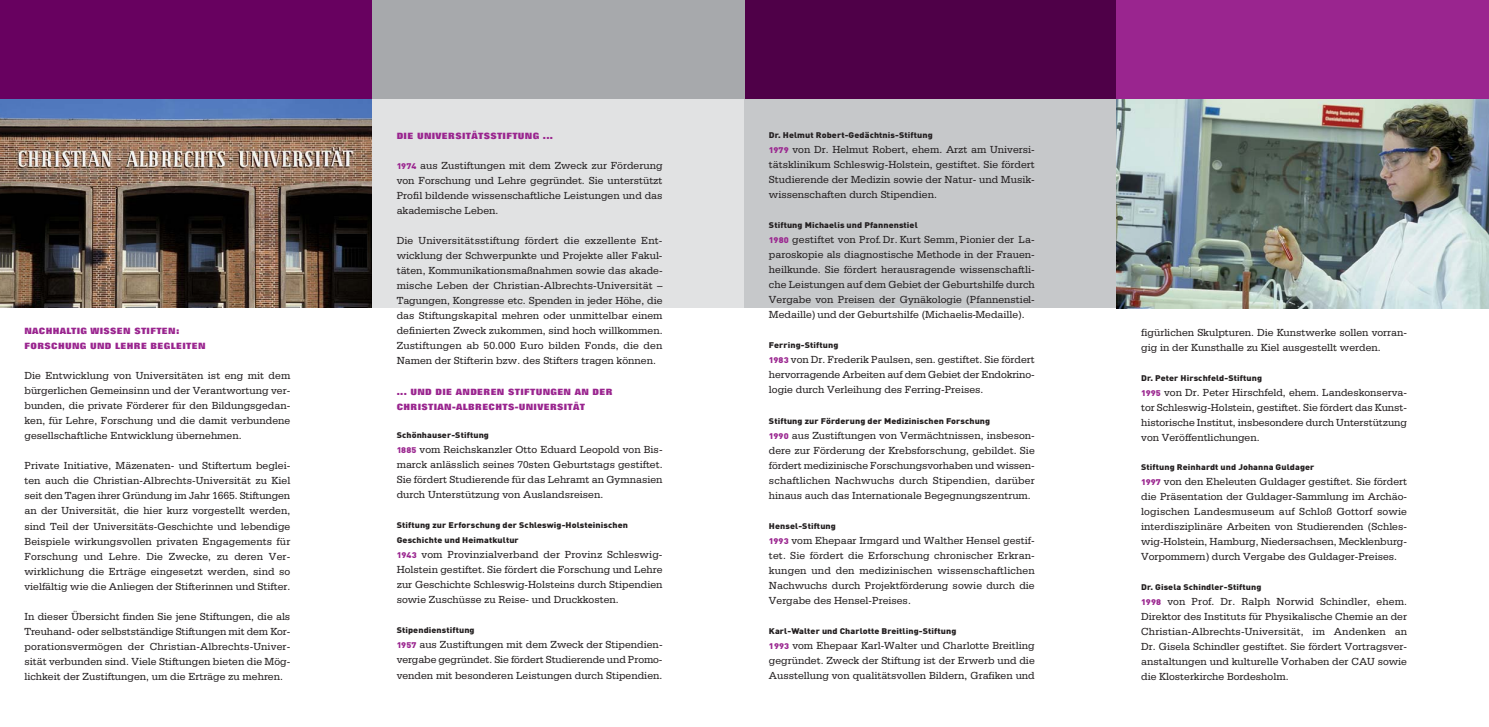
<style>
.page{position:relative;width:1489px;height:727px;background:#fff}
.page>*{position:absolute;margin:0;border:0;box-sizing:border-box;transform-origin:0 0}
.t1{font:10.88px/15px "Serifa BT";color:#231f20;text-align:justify}
.t2{font:800 8.75px/15px "Folio BT";letter-spacing:.035em;color:#9a258f}
.t3{font:900 8.12px/15px "DIN";letter-spacing:.01em;color:#231f20;scale:1.1 1}
.s1{font-family:"DIN";font-weight:900;font-size:8.12px;color:#9a258f}
.s2{font-size:10.5px}
</style>
<div class="page">
<div style="left:0;top:0;width:372px;height:99px;background:#680160"></div>
<div style="left:744px;top:0;width:372px;height:99px;background:#4f0048"></div>
<img style="left:0;top:99px;width:372px;height:209px">
<div style="left:372px;top:0;width:372px;height:99px;background:#a7a9ac"></div>
<div style="left:372px;top:99px;width:372px;height:209px;background:#e1e2e3"></div>
<div style="left:744px;top:99px;width:372px;height:209px;background:#c6c8ca"></div>
<div style="left:1116px;top:0;width:372px;height:99px;background:#9a258f"></div>
<img style="left:1116px;top:99px;width:372px;height:209px">
<p class="t2" style="left:24px;top:324px;width:182px">NACHHALTIG WISSEN STIFTEN:<br>FORSCHUNG UND LEHRE BEGLEITEN</p>
<p class="t1" style="left:24px;top:369px;width:267px">Die Entwicklung von Universitäten ist eng mit dem bürgerlichen Gemeinsinn und der Verantwortung ver&shy;bunden, die private Förderer für den Bildungsgedan&shy;ken, für Lehre, Forschung und die damit verbundene gesellschaftliche Entwicklung übernehmen.</p>
<p class="t1" style="left:24px;top:459px;width:267px">Private Initiative, Mäzenaten- und Stiftertum beglei&shy;ten auch die Christian-Albrechts-Universität zu Kiel seit den Tagen ihrer Gründung im Jahr 1665. Stiftungen an der Universität, die hier kurz vorgestellt werden, sind Teil der Universitäts-Geschichte und lebendige Beispiele wirkungsvollen privaten Engagements für Forschung und Lehre. Die Zwecke, zu deren Ver&shy;wirklichung die Erträge eingesetzt werden, sind so vielfältig wie die Anliegen der Stifterinnen und Stifter.</p>
<p class="t1" style="left:24px;top:609px;width:267px">In dieser Übersicht finden Sie jene Stiftungen, die als Treuhand- oder selbstständige Stiftungen mit dem Kor&shy;porationsvermögen der Christian-Albrechts-Univer&shy;sität verbunden sind. Viele Stiftungen bieten die Mög&shy;lichkeit der Zustiftungen, um die Erträge zu mehren.</p>
<p class="t2" style="left:397px;top:129px;width:158px">DIE UNIVERSITÄTSSTIFTUNG ...</p>
<p class="t1" style="left:397px;top:159px;width:267px"><span class="s1">1974</span> aus Zustiftungen mit dem Zweck zur Förderung von Forschung und Lehre gegründet. Sie unterstützt Profil bildende wissenschaftliche Leistungen und das akademische Leben.</p>
<p class="t1" style="left:397px;top:234px;width:267px">Die Universitätsstiftung fördert die exzellente Ent&shy;wicklung der Schwerpunkte und Projekte aller Fakul&shy;täten, Kommunikationsmaßnahmen sowie das akade&shy;mische Leben der Christian-Albrechts-Universität – Tagungen, Kongresse etc. Spenden in jeder Höhe, die das Stiftungskapital mehren oder unmittelbar einem definierten Zweck zukommen, sind hoch willkommen.<br>Zustiftungen ab 50.000 Euro bilden Fonds, die den Namen der Stifterin bzw. des Stifters tragen können.</p>
<p class="t2" style="left:397px;top:384px;width:217px">... UND DIE ANDEREN STIFTUNGEN AN DER<br>CHRISTIAN-ALBRECHTS-UNIVERSITÄT</p>
<p class="t3" style="left:397px;top:428px;width:85px">Schönhauser-Stiftung</p>
<p class="t1" style="left:397px;top:443px;width:267px"><span class="s1">1885</span> vom Reichskanzler Otto Eduard Leopold von Bis&shy;marck anlässlich seines <span class="s2">70</span>sten Geburtstags gestiftet.<br>Sie fördert Studierende für das Lehramt an Gymnasien durch Unterstützung von Auslandsreisen.</p>
<p class="t3" style="left:397px;top:518px;width:212px">Stiftung zur Erforschung der Schleswig-Holsteinischen<br>Geschichte und Heimatkultur</p>
<p class="t1" style="left:397px;top:548px;width:267px"><span class="s1">1943</span> vom Provinzialverband der Provinz Schleswig-Holstein gestiftet. Sie fördert die Forschung und Lehre zur Geschichte Schleswig-Holsteins durch Stipendien sowie Zuschüsse zu Reise- und Druckkosten.</p>
<p class="t3" style="left:397px;top:623px;width:72px">Stipendienstiftung</p>
<p class="t1" style="left:397px;top:638px;width:267px"><span class="s1">1957</span> aus Zustiftungen mit dem Zweck der Stipendien&shy;vergabe gegründet. Sie fördert Studierende und Promo&shy;venden mit besonderen Leistungen durch Stipendien.</p>
<p class="t3" style="left:769px;top:128px;width:150px">Dr. Helmut Robert-Gedächtnis-Stiftung</p>
<p class="t1" style="left:769px;top:143px;width:267px"><span class="s1">1979</span> von Dr. Helmut Robert, ehem. Arzt am Universi&shy;tätsklinikum Schleswig-Holstein, gestiftet. Sie fördert Studierende der Medizin sowie der Natur- und Musik&shy;wissenschaften durch Stipendien.</p>
<p class="t3" style="left:769px;top:218px;width:137px">Stiftung Michaelis und Pfannenstiel</p>
<p class="t1" style="left:769px;top:233px;width:267px"><span class="s1">1980</span> gestiftet von Prof. Dr. Kurt Semm, Pionier der La&shy;paroskopie als diagnostische Methode in der Frauen&shy;heilkunde. Sie fördert herausragende wissenschaftli&shy;che Leistungen auf dem Gebiet der Geburtshilfe durch Vergabe von Preisen der Gynäkologie (Pfannenstiel-Medaille) und der Geburtshilfe (Michaelis-Medaille).</p>
<p class="t3" style="left:769px;top:338px;width:65px">Ferring-Stiftung</p>
<p class="t1" style="left:769px;top:353px;width:267px"><span class="s1">1983</span> von Dr. Frederik Paulsen, sen. gestiftet. Sie fördert hervorragende Arbeiten auf dem Gebiet der Endokrino&shy;logie durch Verleihung des Ferring-Preises.</p>
<p class="t3" style="left:769px;top:414px;width:203px">Stiftung zur Förderung der Medizinischen Forschung</p>
<p class="t1" style="left:769px;top:428px;width:267px"><span class="s1">1990</span> aus Zustiftungen von Vermächtnissen, insbeson&shy;dere zur Förderung der Krebsforschung, gebildet. Sie fördert medizinische Forschungsvorhaben und wissen&shy;schaftlichen Nachwuchs durch Stipendien, darüber hinaus auch das Internationale Begegnungszentrum.</p>
<p class="t3" style="left:769px;top:519px;width:62px">Hensel-Stiftung</p>
<p class="t1" style="left:769px;top:533px;width:267px"><span class="s1">1993</span> vom Ehepaar Irmgard und Walther Hensel gestif&shy;tet. Sie fördert die Erforschung chronischer Erkran&shy;kungen und den medizinischen wissenschaftlichen Nachwuchs durch Projektförderung sowie durch die Vergabe des Hensel-Preises.</p>
<p class="t3" style="left:769px;top:624px;width:172px">Karl-Walter und Charlotte Breitling-Stiftung</p>
<p class="t1" style="left:769px;top:639px;width:267px"><span class="s1">1993</span> vom Ehepaar Karl-Walter und Charlotte Breitling gegründet. Zweck der Stiftung ist der Erwerb und die Ausstellung von qualitätsvollen Bildern, Grafiken und</p>
<p class="t1" style="left:1141px;top:326px;width:267px">figürlichen Skulpturen. Die Kunstwerke sollen vorran&shy;gig in der Kunsthalle zu Kiel ausgestellt werden.</p>
<p class="t3" style="left:1141px;top:371px;width:111px">Dr. Peter Hirschfeld-Stiftung</p>
<p class="t1" style="left:1141px;top:386px;width:267px"><span class="s1">1995</span> von Dr. Peter Hirschfeld, ehem. Landeskonserva&shy;tor Schleswig-Holstein, gestiftet. Sie fördert das Kunst&shy;historische Institut, insbesondere durch Unterstützung von Veröffentlichungen.</p>
<p class="t3" style="left:1141px;top:460px;width:159px">Stiftung Reinhardt und Johanna Guldager</p>
<p class="t1" style="left:1141px;top:475px;width:267px"><span class="s1">1997</span> von den Eheleuten Guldager gestiftet. Sie fördert die Präsentation der Guldager-Sammlung im Archäo&shy;logischen Landesmuseum auf Schloß Gottorf sowie interdisziplinäre Arbeiten von Studierenden (Schles&shy;wig-Holstein, Hamburg, Niedersachsen, Mecklenburg-Vorpommern) durch Vergabe des Guldager-Preises.</p>
<p class="t3" style="left:1141px;top:579px;width:111px">Dr. Gisela Schindler-Stiftung</p>
<p class="t1" style="left:1141px;top:594px;width:267px"><span class="s1">1998</span> von Prof. Dr. Ralph Norwid Schindler, ehem.<br>Direktor des Instituts für Physikalische Chemie an der Christian-Albrechts-Universität, im Andenken an Dr. Gisela Schindler gestiftet. Sie fördert Vortragsver&shy;anstaltungen und kulturelle Vorhaben der CAU sowie die Klosterkirche Bordesholm.</p>
</div>
